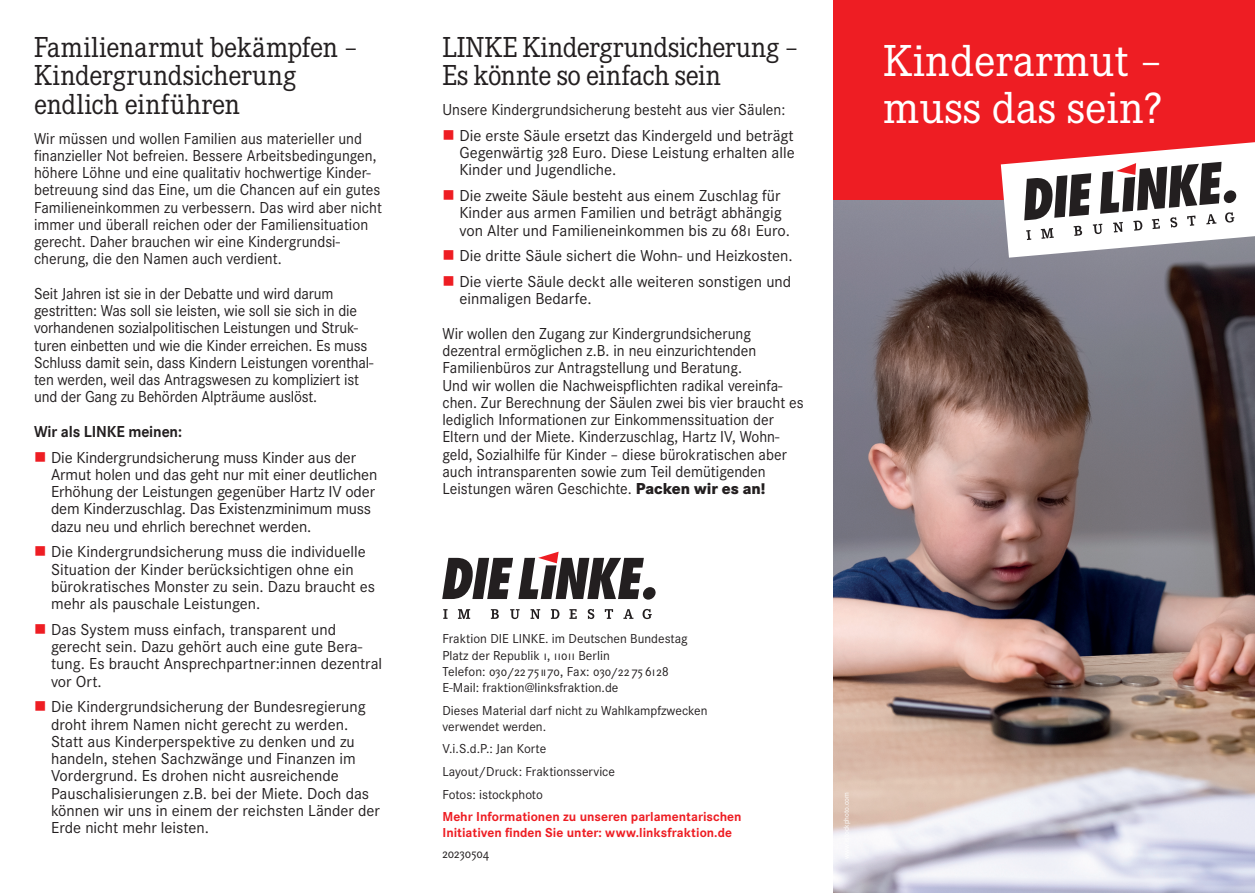
<style>
.page{position:relative;width:1255px;height:893px;background:#fff}
.page>*{position:absolute;margin:0;border:0;box-sizing:border-box;transform-origin:0 0}
.t1{font:46.5px/46.5px "Corporate E";color:#fff}
.t2{font:30px/28.5px "Corporate E";letter-spacing:-.005em;color:#231f20;scale:.95 1}
.t3{font:16.5px/17.2px "Corporate S";color:#231f20;scale:.95 1}
.t4{font:16.5px/17.2px "Corporate S";color:#231f20}
.t5{font:700 16.5px "Corporate S";letter-spacing:-.01em;color:#231f20;scale:.95 1}
.t6{font:13.5px/16.2px "Corporate S";color:#231f20}
.t7{font:700 13.5px/16.2px "Corporate S";color:#ee1d23}
.t8{font:7.5px "Corporate S";color:#fff}
.s1{font-weight:800}
</style>
<div class="page">
<img style="left:833px;top:199px;width:421px;height:694px">
<div style="left:833px;top:0;width:421px;height:199px;background:#ee1d23"></div>
<svg style="left:1000px;top:142px;width:254px;height:116px"></svg>
<svg style="left:442px;top:552px;width:214px;height:48px"></svg>
<svg style="left:443px;top:609px;width:208px;height:10px"></svg>
<h2 class="t2" style="left:34px;top:33px;width:342px">Familienarmut bekämpfen –<br>Kindergrundsicherung endlich einführen</h2>
<p class="t3" style="left:34px;top:130px;width:368px">Wir müssen und wollen Familien aus materieller und finanzieller Not befreien. Bessere Arbeitsbedingungen, höhere Löhne und eine qualitativ hochwertige Kinder&shy;betreuung sind das Eine, um die Chancen auf ein gutes Familieneinkommen zu verbessern. Das wird aber nicht immer und überall reichen oder der Familiensituation gerecht. Daher brauchen wir eine Kindergrundsi&shy;cherung, die den Namen auch verdient.</p>
<p class="t3" style="left:34px;top:285px;width:359px">Seit Jahren ist sie in der Debatte und wird darum gestritten: Was soll sie leisten, wie soll sie sich in die vorhandenen sozialpolitischen Leistungen und Struk&shy;turen einbetten und wie die Kinder erreichen. Es muss Schluss damit sein, dass Kindern Leistungen vorenthal&shy;ten werden, weil das Antragswesen zu kompliziert ist und der Gang zu Behörden Alpträume auslöst.</p>
<p class="t5" style="left:34px;top:422px;width:157px">Wir als LINKE meinen:</p>
<p class="t4" style="left:51px;top:449px;width:328px">Die Kindergrundsicherung muss Kinder aus der Armut holen und das geht nur mit einer deutlichen Erhöhung der Leistungen gegenüber Hartz IV oder dem Kinderzuschlag. Das Existenzminimum muss dazu neu und ehrlich berechnet werden.</p>
<p class="t4" style="left:51px;top:543px;width:326px">Die Kindergrundsicherung muss die individuelle Situation der Kinder berücksichtigen ohne ein bürokratisches Monster zu sein. Dazu braucht es mehr als pauschale Leistungen.</p>
<p class="t4" style="left:51px;top:621px;width:333px">Das System muss einfach, transparent und gerecht sein. Dazu gehört auch eine gute Bera&shy;tung. Es braucht Ansprechpartner:innen dezentral vor Ort.</p>
<p class="t4" style="left:51px;top:698px;width:330px">Die Kindergrundsicherung der Bundesregierung droht ihrem Namen nicht gerecht zu werden.<br>Statt aus Kinderperspektive zu denken und zu handeln, stehen Sachzwänge und Finanzen im Vordergrund. Es drohen nicht ausreichende Pauschalisierungen z.B. bei der Miete. Doch das können wir uns in einem der reichsten Länder der Erde nicht mehr leisten.</p>
<h2 class="t2" style="left:442px;top:33px;width:376px">LINKE Kindergrundsicherung –<br>Es könnte so einfach sein</h2>
<p class="t3" style="left:459px;top:97px;width:353px;line-height:25.8px;text-indent:-17px">Unsere Kindergrundsicherung besteht aus vier Säulen:<br>Die erste Säule ersetzt das Kindergeld und beträgt</p>
<p class="t4" style="left:459px;top:144px;width:337px">Gegenwärtig 328 Euro. Diese Leistung erhalten alle<br>Kinder und Jugendliche.</p>
<p class="t4" style="left:459px;top:187px;width:332px">Die zweite Säule besteht aus einem Zuschlag für<br>Kinder aus armen Familien und beträgt abhängig von Alter und Familieneinkommen bis zu 681 Euro.</p>
<p class="t4" style="left:459px;top:243px;width:334px;line-height:25.8px">Die dritte Säule sichert die Wohn- und Heizkosten.<br>Die vierte Säule deckt alle weiteren sonstigen und</p>
<p class="t4" style="left:442px;top:282px;width:310px;line-height:34.5px;text-indent:17px">einmaligen Bedarfe.<br>Wir wollen den Zugang zur Kindergrundsicherung</p>
<p class="t3" style="left:442px;top:342px;width:382px">dezentral ermöglichen z.B. in neu einzurichtenden Familienbüros zur Antragstellung und Beratung.<br>Und wir wollen die Nachweispflichten radikal vereinfa&shy;chen. Zur Berechnung der Säulen zwei bis vier braucht es lediglich Informationen zur Einkommenssituation der Eltern und der Miete. Kinderzuschlag, Hartz IV, Wohn&shy;geld, Sozialhilfe für Kinder – diese bürokratischen aber auch intransparenten sowie zum Teil demütigenden Leistungen wären Geschichte. <span class="s1">Packen wir es an!</span></p>
<h1 class="t1" style="left:883px;top:38px;width:281px">Kinderarmut – muss das sein?</h1>
<p class="t6" style="left:442px;top:631px;width:247px">Fraktion DIE LINKE. im Deutschen Bundestag Platz der Republik 1, 11011 Berlin<br>Telefon: 030/22 751170, Fax: 030/22 75 6128<br>E-Mail: fraktion@linksfraktion.de</p>
<p class="t6" style="left:442px;top:702px;width:266px">Dieses Material darf nicht zu Wahlkampfzwecken verwendet werden.</p>
<p class="t6" style="left:442px;top:738px;width:174px;line-height:22.5px">V.i.S.d.P.: Jan Korte<br>Layout/Druck: Fraktionsservice<br>Fotos: istockphoto</p>
<p class="t7" style="left:442px;top:809px;width:300px">Mehr Informationen zu unseren parlamentarischen<br>Initiativen finden Sie unter: www.linksfraktion.de</p>
<p class="t6" style="left:442px;top:845px;width:49px">20230504</p>
<p class="t8" style="left:842px;top:859px;width:68px;rotate:-90deg">www.istockphoto.com</p>
</div>
